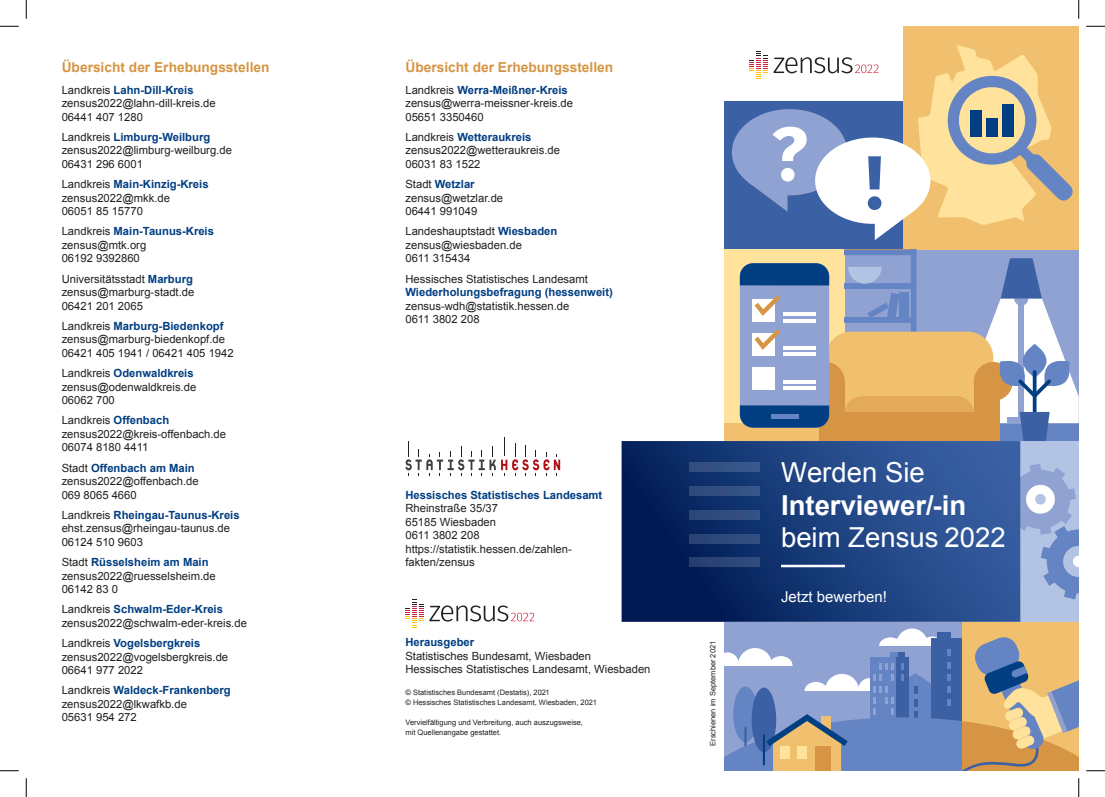
<style>
.page{position:relative;width:1105px;height:797px;background:#fff}
.page>*{position:absolute;margin:0;border:0;box-sizing:border-box;transform-origin:0 0}
.t1{font:700 75.5px "Statis Sans";color:#fff}
.t2{font:27.5px "Arial";color:#fff}
.t3{font:700 27.5px "Arial";color:#fff}
.t4{font:15px "Arial";color:#fff}
.t5{font:700 13.75px "Arial";color:#d69544}
.t6{font:11.25px/13.5px "Arial";color:#231f20}
.t7{font:700 11.25px "Arial";color:#013e82}
.t8{font:7.5px/10px "Arial";color:#231f20}
.s1{font-weight:700;color:#013e82}
.s2{color:#3b61a4}
</style>
<div class="page">
<div style="left:724px;top:101px;width:179px;height:148px;background:#3b61a4"></div>
<div style="left:724px;top:622px;width:238px;height:148px;background:#8fa2d2"></div>
<div style="left:962px;top:622px;width:117px;height:148px;background:#f1c06f"></div>
<div style="left:845px;top:249px;width:234px;height:192px;background:#8fa2d2"></div>
<div style="left:903px;top:26px;width:176px;height:223px;background:#f1c06f"></div>
<div style="left:724px;top:249px;width:121px;height:192px;background:#ffe29c"></div>
<div style="left:1020px;top:441px;width:59px;height:181px;background:#b3c3e3"></div>
<svg style="left:1020px;top:464px;width:59px;height:135px"></svg>
<svg style="left:845px;top:249px;width:71px;height:82px"></svg>
<div style="left:724px;top:423px;width:121px;height:18px;background:#f1c06f"></div>
<div style="left:825px;top:331px;width:168px;height:90px;background:#f1c06f;border-radius:26px"></div>
<div style="left:845px;top:396px;width:32px;height:33px;background:#e2aa59;border-radius:50%"></div>
<div style="left:861px;top:396px;width:96px;height:31px;background:#e2aa59"></div>
<div style="left:819px;top:381px;width:26px;height:60px;background:#d69544"></div>
<div style="left:806px;top:362px;width:39px;height:39px;background:#d69544;border-radius:50%"></div>
<div style="left:841px;top:413px;width:133px;height:28px;background:#d69544"></div>
<div style="left:740px;top:263px;width:89px;height:164px;background:#8fa2d2;border-radius:13px"></div>
<svg style="left:740px;top:263px;width:89px;height:22px;background:#0b4583"></svg>
<svg style="left:740px;top:405px;width:89px;height:22px;background:#0c4484"></svg>
<hr style="left:771px;top:414px;width:27px;height:4px;background:#6484c3">
<div style="left:752px;top:299px;width:23px;height:23px;background:#fff"></div>
<hr style="left:783px;top:319px;width:33px;height:3px;background:#fff">
<hr style="left:783px;top:312px;width:33px;height:4px;background:#fff">
<div style="left:752px;top:333px;width:23px;height:23px;background:#fff"></div>
<hr style="left:783px;top:353px;width:33px;height:3px;background:#fff">
<hr style="left:783px;top:346px;width:33px;height:4px;background:#fff">
<div style="left:752px;top:367px;width:23px;height:23px;background:#fff"></div>
<hr style="left:783px;top:386px;width:33px;height:4px;background:#fff">
<hr style="left:783px;top:380px;width:33px;height:3px;background:#fff">
<svg style="left:754px;top:295px;width:26px;height:21px"></svg>
<svg style="left:754px;top:329px;width:26px;height:21px"></svg>
<svg style="left:954px;top:258px;width:125px;height:183px"></svg>
<svg style="left:724px;top:628px;width:355px;height:142px"></svg>
<div style="left:780px;top:746px;width:10px;height:12px;background:#ffe29c"></div>
<div style="left:797px;top:746px;width:10px;height:12px;background:#ffe29c"></div>
<div style="left:815px;top:746px;width:16px;height:24px;background:#d69544"></div>
<svg style="left:622px;top:441px;width:398px;height:181px;background:#1b3e7c"></svg>
<div style="left:689px;top:557px;width:71px;height:10px;background:#2b4577"></div>
<div style="left:689px;top:462px;width:71px;height:9px;background:#355386"></div>
<div style="left:689px;top:533px;width:71px;height:10px;background:#2e497b"></div>
<div style="left:689px;top:510px;width:71px;height:9px;background:#304c7e"></div>
<div style="left:689px;top:486px;width:71px;height:9px;background:#314f81"></div>
<svg style="left:732px;top:45px;width:341px;height:195px"></svg>
<hr style="left:781px;top:564px;width:64px;height:3px;background:#fff">
<svg style="left:405px;top:437px;width:155px;height:39px"></svg>
<svg style="left:405px;top:599px;width:129px;height:27px"></svg>
<svg style="left:0;top:25px;width:19px;height:2px"></svg>
<svg style="left:1086px;top:25px;width:19px;height:2px"></svg>
<svg style="left:0;top:770px;width:19px;height:1px"></svg>
<svg style="left:1086px;top:770px;width:19px;height:1px"></svg>
<svg style="left:25px;top:0;width:2px;height:19px"></svg>
<svg style="left:25px;top:778px;width:2px;height:19px"></svg>
<svg style="left:1078px;top:0;width:1px;height:19px"></svg>
<svg style="left:1078px;top:778px;width:1px;height:19px"></svg>
<p class="t5" style="left:62px;top:58px;width:209px">Übersicht der Erhebungsstellen</p>
<p class="t5" style="left:405px;top:58px;width:209px">Übersicht der Erhebungsstellen</p>
<p class="t6" style="left:62px;top:83px;width:155px">Landkreis <span class="s1">Lahn-Dill-Kreis </span>zensus2022@lahn-dill-kreis.de<br>06441 407 1280</p>
<p class="t6" style="left:62px;top:130px;width:172px">Landkreis <span class="s1">Limburg-Weilburg </span>zensus2022@limburg-weilburg.de<br>06431 296 6001</p>
<p class="t6" style="left:62px;top:177px;width:148px">Landkreis <span class="s1">Main-Kinzig-Kreis </span>zensus2022@mkk.de<br>06051 85 15770</p>
<p class="t6" style="left:62px;top:225px;width:154px">Landkreis <span class="s1">Main-Taunus-Kreis </span>zensus@mtk.org<br>06192 9392860</p>
<p class="t6" style="left:62px;top:272px;width:134px">Universitätsstadt <span class="s1">Marburg </span>zensus@marburg-stadt.de<br>06421 201 2065</p>
<p class="t6" style="left:62px;top:319px;width:174px">Landkreis <span class="s1">Marburg-Biedenkopf </span>zensus@marburg-biedenkopf.de<br>06421 405 1941 / 06421 405 1942</p>
<p class="t6" style="left:62px;top:366px;width:136px">Landkreis <span class="s1">Odenwaldkreis </span>zensus@odenwaldkreis.de<br>06062 700</p>
<p class="t6" style="left:62px;top:414px;width:166px">Landkreis <span class="s1">Offenbach </span>zensus2022@kreis-offenbach.de<br>06074 8180 4411</p>
<p class="t6" style="left:62px;top:461px;width:138px">Stadt <span class="s1">Offenbach am Main </span>zensus2022@offenbach.de<br>069 8065 4660</p>
<p class="t6" style="left:62px;top:508px;width:179px">Landkreis <span class="s1">Rheingau-Taunus-Kreis </span>ehst.zensus@rheingau-taunus.de<br>06124 510 9603</p>
<p class="t6" style="left:62px;top:555px;width:155px">Stadt <span class="s1">Rüsselsheim am Main </span>zensus2022@ruesselsheim.de<br>06142 83 0</p>
<p class="t6" style="left:62px;top:603px;width:187px">Landkreis <span class="s1">Schwalm-Eder-Kreis </span>zensus2022@schwalm-eder-kreis.de</p>
<p class="t6" style="left:62px;top:636px;width:168px">Landkreis <span class="s1">Vogelsbergkreis </span>zensus2022@vogelsbergkreis.de<br>06641 977 2022</p>
<p class="t6" style="left:62px;top:683px;width:171px">Landkreis <span class="s1">Waldeck-Frankenberg </span>zensus2022@lkwafkb.de<br>05631 954 272</p>
<p class="t6" style="left:405px;top:83px;width:169px">Landkreis <span class="s1">Werra-Meißner-Kreis </span>zensus@werra-meissner-kreis.de<br>05651 3350460</p>
<p class="t6" style="left:405px;top:130px;width:156px">Landkreis <span class="s1">Wetteraukreis </span>zensus2022@wetteraukreis.de<br>06031 83 1522</p>
<p class="t6" style="left:405px;top:177px;width:99px">Stadt <span class="s1">Wetzlar </span>zensus@wetzlar.de<br>06441 991049</p>
<p class="t6" style="left:405px;top:225px;width:153px">Landeshauptstadt <span class="s1">Wiesbaden </span>zensus@wiesbaden.de<br>0611 315434</p>
<p class="t6" style="left:405px;top:272px;width:184px">Hessisches Statistisches Landesamt</p>
<p class="t7" style="left:405px;top:285px;width:209px">Wiederholungsbefragung (hessenweit)</p>
<p class="t6" style="left:405px;top:299px;width:165px">zensus-wdh@statistik.hessen.de<br>0611 3802 208</p>
<p class="t7" style="left:405px;top:487px;width:198px">Hessisches Statistisches Landesamt</p>
<p class="t6" style="left:405px;top:502px;width:168px">Rheinstraße 35/37<br>65185 Wiesbaden<br>0611 3802 208 https://statistik.hessen.de/zahlen&shy;fakten/zensus</p>
<p class="t7" style="left:405px;top:635px;width:70px">Herausgeber</p>
<p class="t6" style="left:405px;top:649px;width:247px">Statistisches Bundesamt, Wiesbaden<br>Hessisches Statistisches Landesamt, Wiesbaden</p>
<p class="t8" style="left:405px;top:687px;width:193px">© Statistisches Bundesamt (Destatis), 2021<br>© Hessisches Statistisches Landesamt, Wiesbaden, 2021</p>
<p class="t8" style="left:405px;top:717px;width:179px">Vervielfältigung und Verbreitung, auch auszugsweise, mit Quellenangabe gestattet.</p>
<h1 class="t1" style="left:771px;top:101px;width:114px">? <span class="s2">!</span></h1>
<p class="t8" style="left:708px;top:746px;width:106px;rotate:-90deg">Erschienen im September 2021</p>
<h2 class="t2" style="left:781px;top:454px;width:145px">Werden Sie</h2>
<h2 class="t3" style="left:781px;top:486px;width:187px">Interviewer/-in</h2>
<h2 class="t2" style="left:781px;top:519px;width:226px">beim Zensus 2022</h2>
<h3 class="t4" style="left:781px;top:586px;width:107px">Jetzt bewerben!</h3>
</div>
